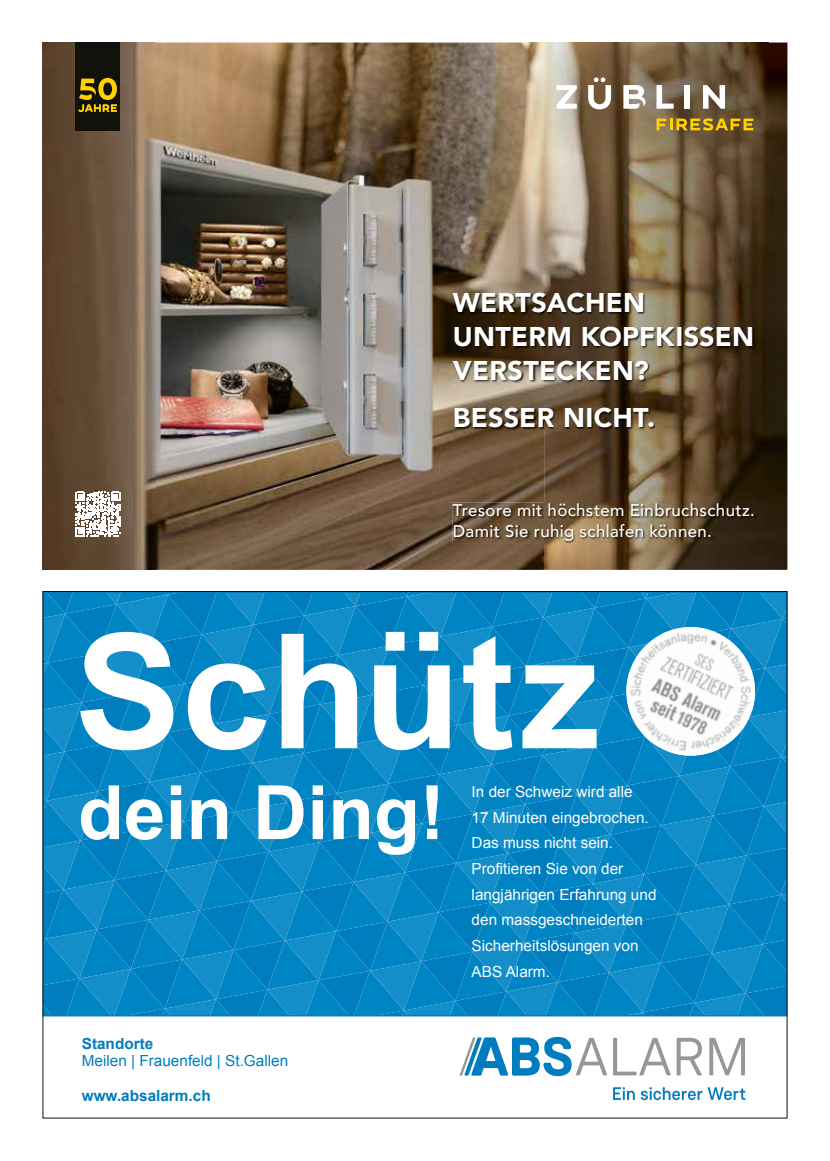
<style>
.page{position:relative;width:830px;height:1161px;background:#fff}
.page>*{position:absolute;margin:0;border:0;box-sizing:border-box;transform-origin:0 0}
.t1{font:700 159.9px "Arial";color:#fff}
.t2{font:700 75px "Arial";color:#fff}
.t3{font:900 27px/33.8px "Avenir";letter-spacing:.01em;color:#fff}
.t4{font:500 16.8px/20.2px "Avenir";letter-spacing:.02em;color:#fff}
.t5{font:15.3px/25.7px "Arial";color:#fff}
.t6{font:15.3px "Arial";color:#007dbf}
.t7{font:700 15.3px "Arial";color:#007dbf}
</style>
<div class="page">
<img style="left:155px;top:43px;width:389px;height:527px">
<img style="left:525px;top:43px;width:213px;height:113px">
<img style="left:43px;top:43px;width:112px;height:527px">
<img style="left:738px;top:43px;width:49px;height:527px">
<img style="left:544px;top:156px;width:195px;height:136px">
<img style="left:544px;top:431px;width:195px;height:139px">
<img style="left:451px;top:292px;width:304px;height:139px">
<svg style="left:656px;top:118px;width:97px;height:13px"></svg>
<svg style="left:556px;top:85px;width:20px;height:24px"></svg>
<svg style="left:588px;top:77px;width:22px;height:32px"></svg>
<svg style="left:623px;top:85px;width:22px;height:24px"></svg>
<svg style="left:656px;top:85px;width:17px;height:24px"></svg>
<div style="left:684px;top:85px;width:5px;height:24px;background:#fff"></div>
<svg style="left:702px;top:85px;width:22px;height:24px"></svg>
<img style="left:452px;top:503px;width:303px;height:40px">
<svg style="left:76px;top:492px;width:44px;height:44px"></svg>
<div style="left:75px;top:43px;width:45px;height:88px;background:#12120d"></div>
<svg style="left:78px;top:78px;width:39px;height:34px"></svg>
<svg style="left:45px;top:593px;width:740px;height:423px;background:#0786c4"></svg>
<img style="left:624px;top:627px;width:132px;height:131px">
<svg style="left:459px;top:1037px;width:211px;height:39px"></svg>
<svg style="left:676px;top:1038px;width:25px;height:37px"></svg>
<svg style="left:709px;top:1038px;width:35px;height:37px"></svg>
<svg style="left:613px;top:1087px;width:21px;height:13px"></svg>
<svg style="left:640px;top:1087px;width:105px;height:13px"></svg>
<h3 class="t3" style="left:452px;top:285px;width:303px">WERTSACHEN<br>UNTERM KOPFKISSEN<br>VERSTECKEN?</h3>
<h3 class="t3" style="left:452px;top:400px;width:203px">BESSER NICHT.</h3>
<p class="t4" style="left:452px;top:499px;width:303px">Tresore mit höchstem Einbruchschutz.<br>Damit Sie ruhig schlafen können.</p>
<h1 class="t1" style="left:74px;top:585px;width:526px">Schütz</h1>
<h2 class="t2" style="left:78px;top:763px;width:368px">dein Ding!</h2>
<p class="t7" style="left:82px;top:1033px;width:73px">Standorte</p>
<p class="t6" style="left:82px;top:1050px;width:208px">Meilen | Frauenfeld | St.Gallen</p>
<p class="t7" style="left:82px;top:1085px;width:130px">www.absalarm.ch</p>
<p class="t5" style="left:471px;top:779px;width:186px">In der Schweiz wird alle<br>17 Minuten eingebrochen.<br>Das muss nicht sein.<br>Profitieren Sie von der langjährigen Erfahrung und den massgeschneiderten<br>Sicherheitslösungen von<br>ABS Alarm.</p>
</div>
